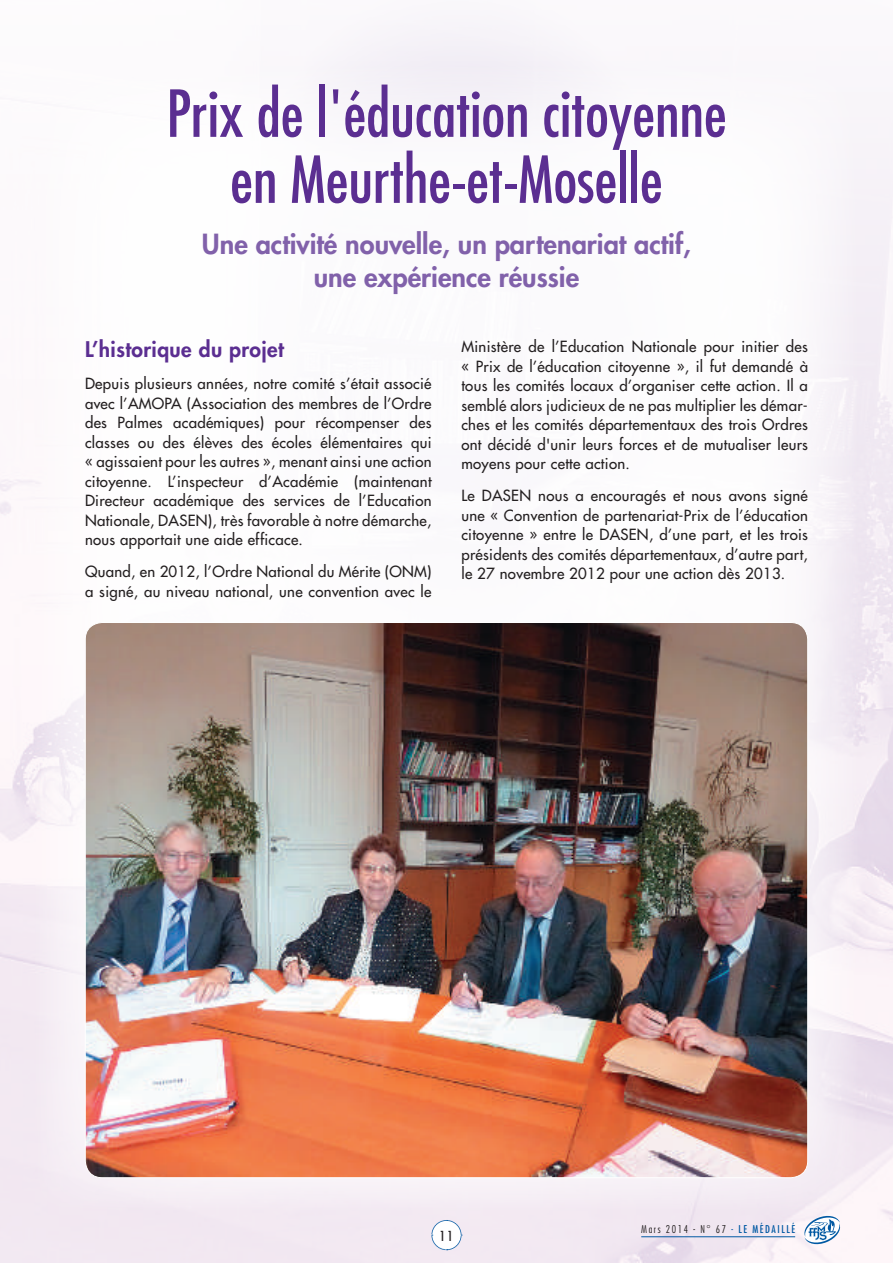
<style>
.page{position:relative;width:893px;height:1263px;background:#fff}
.page>*{position:absolute;margin:0;border:0;box-sizing:border-box;transform-origin:0 0}
.t1{font:condensed 63px/66px "Futura";color:#5b2e91;text-align:center}
.t2{font:800 27px/32.4px "Futura";color:#8161aa;text-align:center}
.t3{font:800 21px "Futura";letter-spacing:.02em;color:#5b2e91}
.t4{font:15px/19.5px "Futura";letter-spacing:.02em;color:#231f20;text-align:justify}
.t5{font:condensed 13.5px "Futura";color:#231f20}
.t6{font:300 condensed 10.5px "Futura";letter-spacing:.15em;color:#231f20}
.s1{color:#0159a3}
.s2{font-weight:400;color:#0159a3}
</style>
<div class="page">
<svg style="left:802px;top:1214px;width:40px;height:32px"></svg>
<hr style="left:641px;top:1236px;width:154px;height:1px;background:#0159a3">
<svg style="left:431px;top:1220px;width:31px;height:30px"></svg>
<img style="left:85px;top:624px;width:723px;height:554px">
<h1 class="t1" style="left:166px;top:79px;width:562px">Prix de l'éducation citoyenne en Meurthe-et-Moselle</h1>
<h2 class="t2" style="left:202px;top:228px;width:490px">Une activité nouvelle, un partenariat actif, une expérience réussie</h2>
<h3 class="t3" style="left:85px;top:335px;width:200px">L’historique du projet</h3>
<p class="t4" style="left:85px;top:374px;width:348px">Depuis plusieurs années, notre comité s’était associé avec l’AMOPA (Association des membres de l’Ordre des Palmes académiques) pour récompenser des classes ou des élèves des écoles élémentaires qui « agissaient pour les autres », menant ainsi une action citoyenne. L’inspecteur d’Académie (maintenant Directeur académique des services de l’Education Nationale, DASEN), très favorable à notre démarche, nous apportait une aide efficace.</p>
<p class="t4" style="left:85px;top:562px;width:348px">Quand, en 2012, l’Ordre National du Mérite (ONM) a signé, au niveau national, une convention avec le</p>
<p class="t4" style="left:461px;top:337px;width:348px">Ministère de l’Education Nationale pour initier des « Prix de l’éducation citoyenne », il fut demandé à tous les comités locaux d’organiser cette action. Il a semblé alors judicieux de ne pas multiplier les démar&shy;ches et les comités départementaux des trois Ordres ont décidé d'unir leurs forces et de mutualiser leurs moyens pour cette action.</p>
<p class="t4" style="left:461px;top:486px;width:348px">Le DASEN nous a encouragés et nous avons signé une « Convention de partenariat-Prix de l’éducation citoyenne » entre le DASEN, d’une part, et les trois présidents des comités départementaux, d’autre part, le 27 novembre 2012 pour une action dès 2013.</p>
<p class="t5" style="left:440px;top:1227px;width:15px">11</p>
<p class="t6" style="left:641px;top:1223px;width:155px">Mars 2014 - N° 67 <span class="s1">-</span> <span class="s2">LE MÉDAILLÉ</span></p>
</div>
